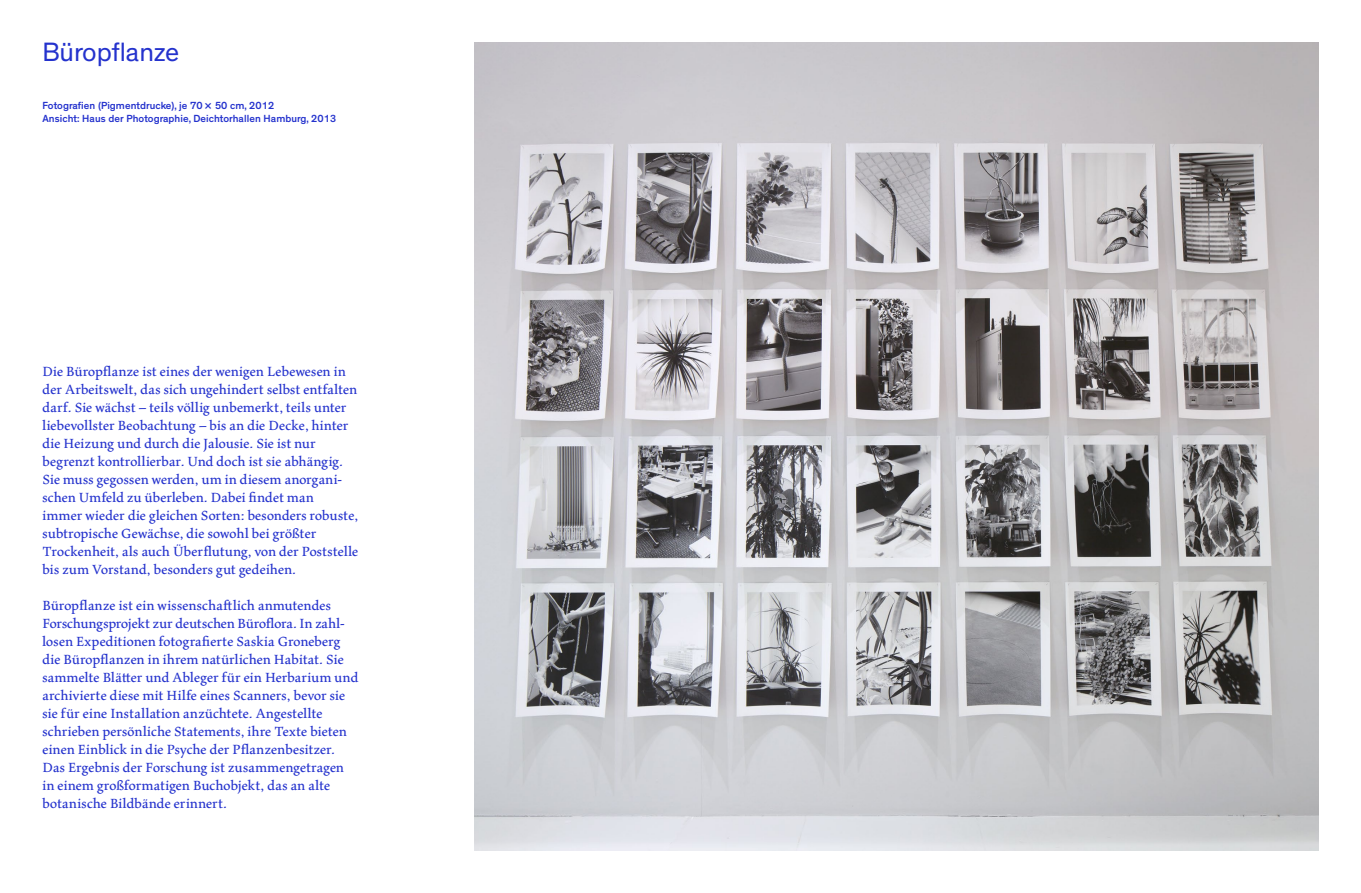
<style>
.page{position:relative;width:1361px;height:893px;background:#fff}
.page>*{position:absolute;margin:0;border:0;box-sizing:border-box;transform-origin:0 0}
.t1{font:27px "Theinhardt";color:#2432cd}
.t2{font:15px/18px "Maiola Bk";letter-spacing:.005em;color:#2432cd}
.t3{font:500 10.5px/12.6px "Theinhardt";letter-spacing:.005em;color:#2432cd}
</style>
<div class="page">
<img style="left:475px;top:43px;width:843px;height:807px">
<h1 class="t1" style="left:43px;top:36px;width:138px">Büropflanze</h1>
<p class="t3" style="left:43px;top:100px;width:295px">Fotografien (Pigmentdrucke), je 70× 50 cm, 2012<br>Ansicht: Haus der Photographie, Deichtorhallen Hamburg, 2013</p>
<p class="t2" style="left:43px;top:362px;width:317px">Die Büropflanze ist eines der wenigen Lebewesen in der Arbeitswelt, das sich ungehindert selbst entfalten darf. Sie wächst – teils völlig unbemerkt, teils unter liebevollster Beobachtung – bis an die Decke, hinter die Heizung und durch die Jalousie. Sie ist nur begrenzt kontrollierbar. Und doch ist sie abhängig.<br>Sie muss gegossen werden, um in diesem anorgani&shy;schen Umfeld zu überleben. Dabei findet man<br>immer wieder die gleichen Sorten: besonders robuste, subtropische Gewächse, die sowohl bei größter Trockenheit, als auch Überflutung, von der Poststelle bis zum Vorstand, besonders gut gedeihen.</p>
<p class="t2" style="left:43px;top:596px;width:317px">Büropflanze ist ein wissenschaftlich anmutendes Forschungsprojekt zur deutschen Büroflora. In zahl&shy;losen Expeditionen fotografierte Saskia Groneberg die Büropflanzen in ihrem natürlichen Habitat. Sie sammelte Blätter und Ableger für ein Herbarium und archivierte diese mit Hilfe eines Scanners, bevor sie sie für eine Installation anzüchtete. Angestellte schrieben persönliche Statements, ihre Texte bieten einen Einblick in die Psyche der Pflanzenbesitzer.<br>Das Ergebnis der Forschung ist zusammengetragen in einem großformatigen Buchobjekt, das an alte botanische Bildbände erinnert.</p>
</div>
